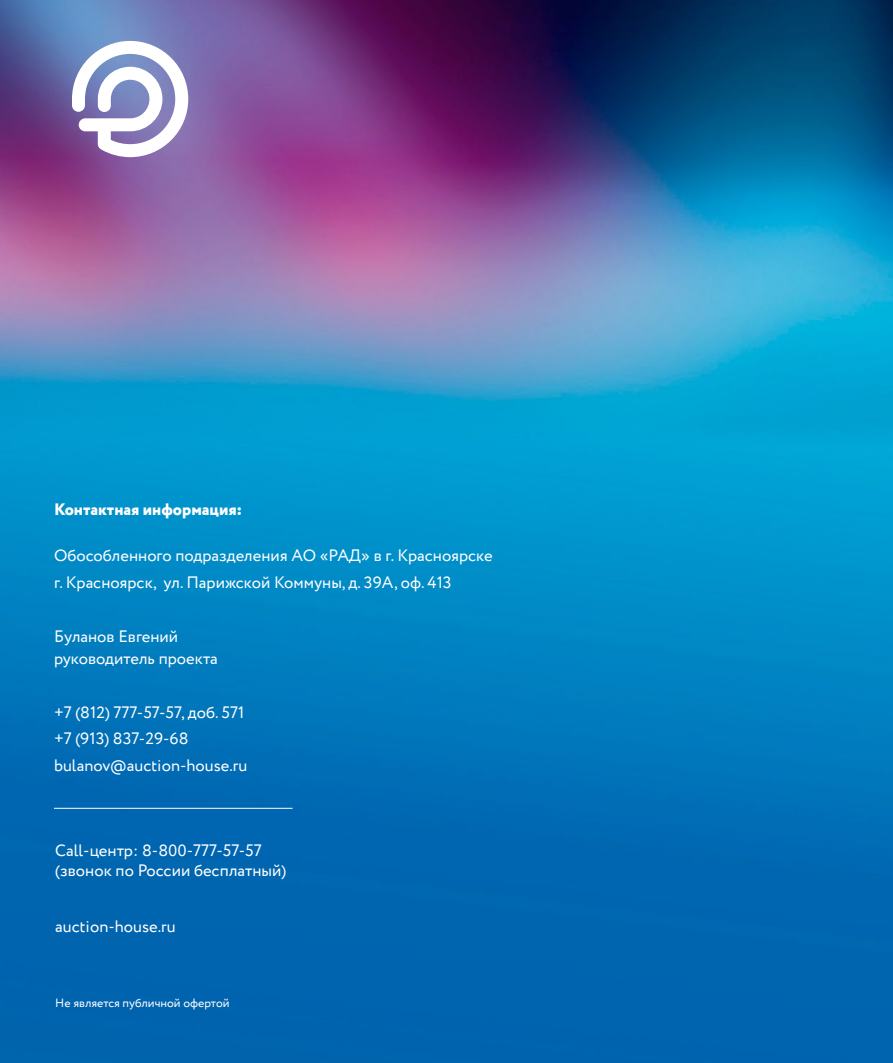
<style>
.page{position:relative;width:893px;height:1063px;background:#fff}
.page>*{position:absolute;margin:0;border:0;box-sizing:border-box;transform-origin:0 0}
.t1{font:16.5px/22.5px "Circe";color:#fff}
.t2{font:800 16.5px "Circe";color:#fff}
.Sidebar_Right_Text{font:12px "Circe";color:#fff}
</style>
<div class="page">
<img style="left:1px;top:0;width:892px;height:1063px">
<hr style="left:54px;top:808px;width:239px;height:1px;background:#fff">
<svg style="left:72px;top:41px;width:116px;height:116px"></svg>
<p class="t2" style="left:54px;top:498px;width:189px">Контактная информация:</p>
<p class="t1" style="left:54px;top:545px;width:440px">Обособленного подразделения АО «РАД» в г. Красноярске</p>
<p class="t1" style="left:54px;top:572px;width:399px">г. Красноярск, ул. Парижской Коммуны, д. 39А, оф. 413</p>
<p class="t1" style="left:54px;top:625px;width:165px">Буланов Евгений руководитель проекта</p>
<p class="t1" style="left:54px;top:701px;width:192px">+7 (812) 777-57-57, доб. 571</p>
<p class="t1" style="left:54px;top:728px;width:136px">+7 (913) 837-29-68</p>
<p class="t1" style="left:54px;top:755px;width:195px">bulanov@auction-house.ru</p>
<p class="t1" style="left:55px;top:840px;width:208px">Call-центр: 8-800-777-57-57</p>
<p class="t1" style="left:55px;top:859px;width:233px">(звонок по России бесплатный)</p>
<p class="t1" style="left:55px;top:916px;width:122px">auction-house.ru</p>
<p class="Sidebar_Right_Text" style="left:55px;top:995px;width:176px">Не является публичной офертой</p>
</div>
